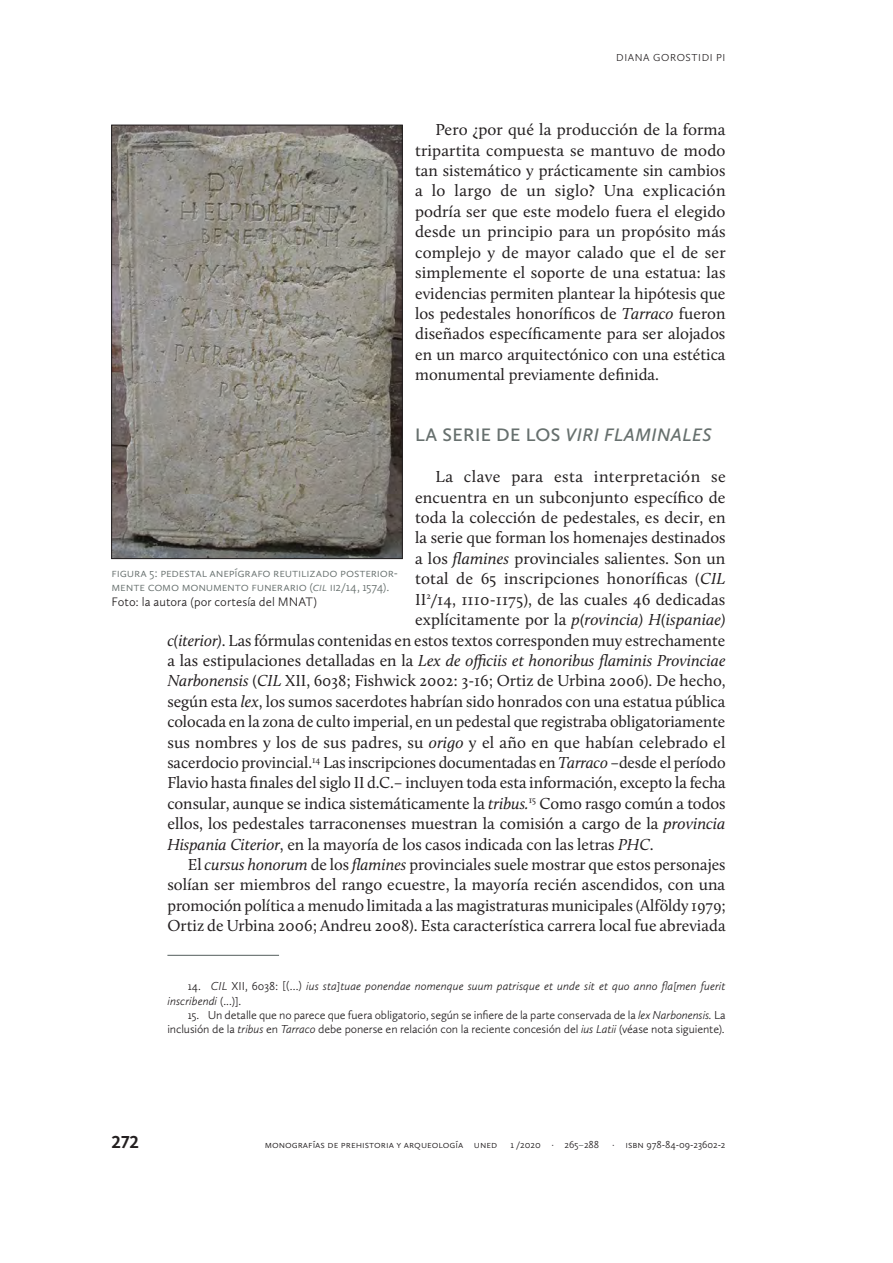
<style>
.page{position:relative;width:893px;height:1263px;background:#fff}
.page>*{position:absolute;margin:0;border:0;box-sizing:border-box;transform-origin:0 0}
.Título_1{font:italic 600 18.75px "Calluna Sans";letter-spacing:.025em;color:#67706e}
.t1{font:700 18px "Calluna Sans";color:#231f20}
.Cuerpo{font:16.5px/20.4px "Calluna";color:#231f20;text-align:justify}
.Cuerpo-2{font:italic 16.5px "Calluna";color:#231f20}
.Imagen_Pie{font:300 12.75px/14.2px "Calluna Sans";letter-spacing:-.015em;color:#67706e}
.Notas_Pie{font:300 12px/14.4px "Calluna Sans";letter-spacing:-.01em;color:#231f20;text-align:right}
.Notas_Pie-2{font:italic 300 12px/14.4px "Calluna Sans";color:#231f20}
.t2{font:300 10.5px "Calluna Sans";color:#231f20}
.s1{font-style:italic}
.s2{font-style:normal}
.s3{color:#231f20}
.s4{font-weight:400;color:#67706e}
</style>
<div class="page">
<hr style="left:167px;top:955px;width:112px;height:1px;background:#67706e">
<img style="left:113px;top:127px;width:288px;height:430px">
<div style="left:111px;top:125px;width:292px;height:434px;border:1px solid #231f20"></div>
<p class="t2" style="left:616px;top:52px;width:54px">Diana Goro</p>
<p class="t2" style="left:686px;top:52px;width:18px">stidi</p>
<p class="t2" style="left:716px;top:52px;width:9px">Pi</p>
<p class="Cuerpo" style="left:415px;top:119px;width:312px;text-indent:20px">Pero ¿por qué la producción de la forma tripartita compuesta se mantuvo de modo tan sistemático y prácticamente sin cambios a lo largo de un siglo? Una explicación podría ser que este modelo fuera el elegido desde un principio para un propósito más complejo y de mayor calado que el de ser simplemente el soporte de una estatua: las evidencias permiten plantear la hipótesis que los pedestales honoríficos de <span class="s1">Tarraco</span> fueron diseñados específicamente para ser alojados en un marco arquitectónico con una estética monumental previamente definida.</p>
<p class="Título_1" style="left:415px;top:424px;width:298px"><span class="s2">LA SERIE DE LOS</span> VIRI FLAMINALES</p>
<p class="Cuerpo" style="left:435px;top:466px;width:292px">La clave para esta interpretación se</p>
<p class="Cuerpo" style="left:415px;top:487px;width:312px">encuentra en un subconjunto específico de</p>
<p class="Cuerpo" style="left:415px;top:507px;width:312px">toda la colección de pedestales, es decir, en</p>
<p class="Cuerpo" style="left:415px;top:528px;width:312px">la serie que forman los homenajes destinados</p>
<p class="Cuerpo" style="left:415px;top:548px;width:312px">a los <span class="s1">flamines</span> provinciales salientes. Son un</p>
<p class="Cuerpo" style="left:415px;top:568px;width:312px">total de 65 inscripciones honoríficas (<span class="s1">CIL</span></p>
<p class="Cuerpo" style="left:415px;top:589px;width:312px">II<sup>2</sup>/14, 1110-1175), de las cuales 46 dedicadas</p>
<p class="Cuerpo-2" style="left:415px;top:610px;width:312px"><span class="s2">explícitamente por la</span> p(rovincia) H(ispaniae)</p>
<p class="Cuerpo" style="left:167px;top:630px;width:559px"><span class="s1">c(iterior)</span>. Las fórmulas contenidas en estos textos corresponden muy estrechamente</p>
<p class="Cuerpo-2" style="left:167px;top:650px;width:560px"><span class="s2">a las estipulaciones detalladas en la</span> Lex de officiis et honoribus flaminis Provinciae</p>
<p class="Cuerpo" style="left:167px;top:670px;width:560px"><span class="s1">Narbonensis</span> (<span class="s1">CIL</span> XII, 6038; Fishwick 2002: 3-16; Ortiz de Urbina 2006). De hecho,</p>
<p class="Cuerpo" style="left:167px;top:691px;width:559px">según esta <span class="s1">lex</span>, los sumos sacerdotes habrían sido honrados con una estatua pública</p>
<p class="Cuerpo" style="left:167px;top:711px;width:559px">colocada en la zona de culto imperial, en un pedestal que registraba obligatoriamente</p>
<p class="Cuerpo" style="left:167px;top:732px;width:560px">sus nombres y los de sus padres, su <span class="s1">origo</span> y el año en que habían celebrado el</p>
<p class="Cuerpo" style="left:167px;top:752px;width:560px">sacerdocio provincial.<sup>14</sup> Las inscripciones documentadas en <span class="s1">Tarraco</span> –desde el período</p>
<p class="Cuerpo" style="left:167px;top:772px;width:560px">Flavio hasta finales del siglo II d.C.– incluyen toda esta información, excepto la fecha</p>
<p class="Cuerpo" style="left:167px;top:793px;width:560px">consular, aunque se indica sistemáticamente la <span class="s1">tribus.</span><sup>15</sup> Como rasgo común a todos</p>
<p class="Cuerpo" style="left:167px;top:813px;width:560px">ellos, los pedestales tarraconenses muestran la comisión a cargo de la <span class="s1">provincia</span></p>
<p class="Cuerpo" style="left:167px;top:834px;width:488px"><span class="s1">Hispania Citerior</span>, en la mayoría de los casos indicada con las letras <span class="s1">PHC</span>.</p>
<p class="Cuerpo" style="left:167px;top:854px;width:560px;text-indent:20px">El <span class="s1">cursus honorum</span> de los <span class="s1">flamines</span> provinciales suele mostrar que estos personajes solían ser miembros del rango ecuestre, la mayoría recién ascendidos, con una promoción política a menudo limitada a las magistraturas municipales (Alföldy 1979; Ortiz de Urbina 2006; Andreu 2008). Esta característica carrera local fue abreviada</p>
<p class="Imagen_Pie" style="left:112px;top:566px;width:288px">Figura 5: pedestal anepígrafo reutilizado posterior&shy;m ente como monum ento funerario (<span class="s1">CIL</span> II2/14, 1574).<br><span class="s3">Foto: la autora (por cortesía del MNAT)</span></p>
<p class="Notas_Pie-2" style="left:167px;top:979px;width:560px;text-indent:20px"><span class="s2">14.</span> CIL <span class="s2">XII, 6038: [(...)</span> ius sta]tuae ponendae nomenque suum patrisque et unde sit et quo anno fla[men fuerit inscribendi <span class="s2">(...)].</span></p>
<p class="Notas_Pie" style="left:167px;top:1007px;width:560px">15. Un detalle que no parece que fuera obligatorio, según se infiere de la parte conservada de la <span class="s1">lex Narbonensis.</span> La inclusión de la <span class="s1">tribus</span> en <span class="s1">Tarraco</span> debe ponerse en relación con la reciente concesión del <span class="s1">ius Latii</span> (véase nota siguiente).</p>
<p class="t1" style="left:112px;top:1131px;width:29px">272</p>
<p class="t2" style="left:265px;top:1138px;width:462px">Monografías de prehistoria y Arqueología uned 1 /2020 · 265<span class="s4">–</span>288 · isBn 978-84-09-23602-2</p>
</div>
